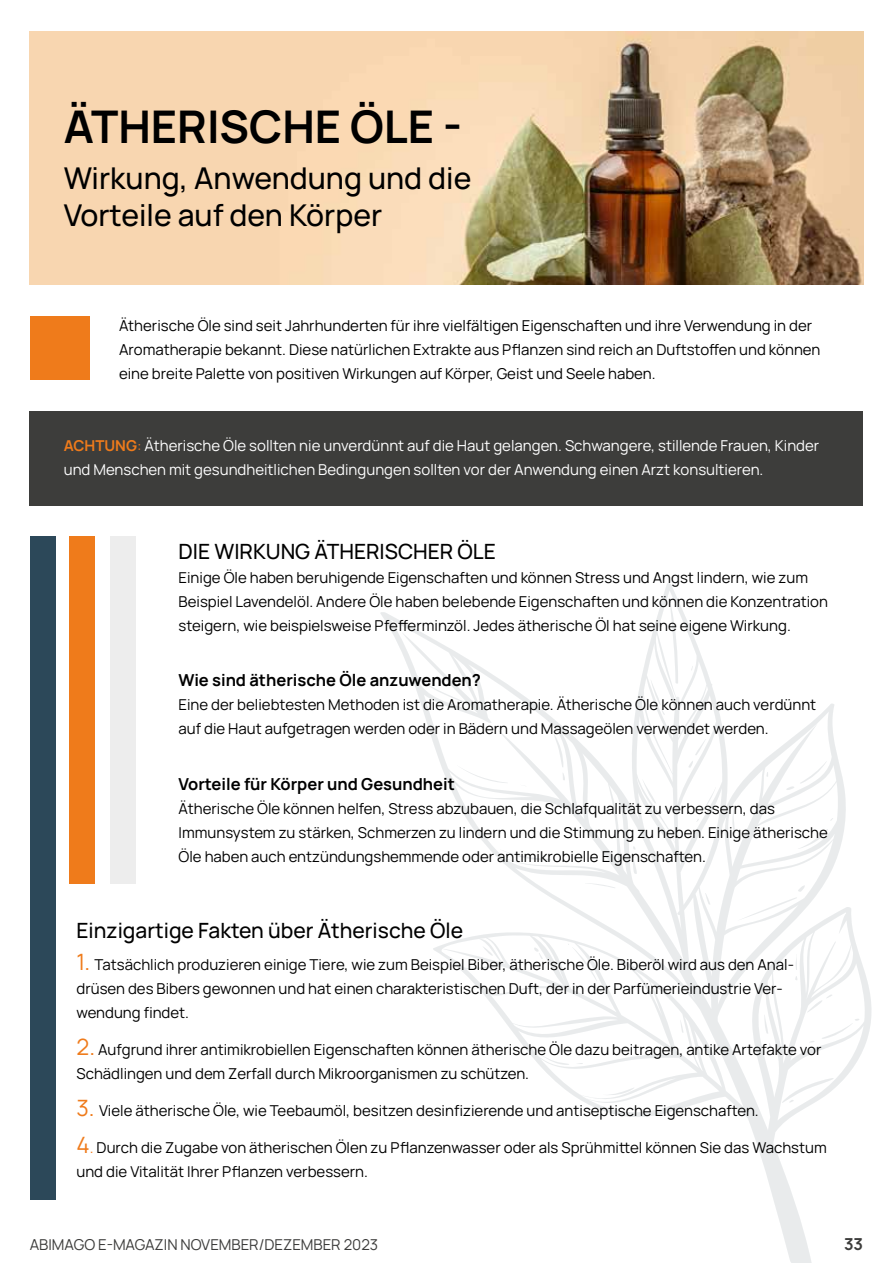
<style>
.page{position:relative;width:893px;height:1263px;background:#fff}
.page>*{position:absolute;margin:0;border:0;box-sizing:border-box;transform-origin:0 0}
.t1{font:700 45px "Manrope";color:#000}
.t2{font:500 30px/37.5px "Manrope";color:#000}
.t3{font:500 21px "Manrope";color:#000}
.t4{font:700 16.5px "Manrope";color:#000}
.t5{font:700 16.5px "Manrope";color:#3c3c3b}
.t6{font:15px/24px "Manrope";color:#000}
.t7{font:15px/24px "Manrope";color:#fff}
.t8{font:15px "Manrope";color:#3c3c3b}
.s1{font-weight:700;color:#ef7b1b}
.s2{color:#ef7b1b}
.s3{font-size:22.5px;color:#ef7b1b}
</style>
<div class="page">
<svg style="left:380px;top:583px;width:492px;height:680px"></svg>
<svg style="left:457px;top:765px;width:51px;height:18px"></svg>
<svg style="left:554px;top:734px;width:11px;height:47px"></svg>
<svg style="left:500px;top:849px;width:52px;height:12px"></svg>
<svg style="left:633px;top:858px;width:4px;height:16px"></svg>
<svg style="left:633px;top:846px;width:3px;height:4px"></svg>
<svg style="left:585px;top:883px;width:31px;height:5px"></svg>
<svg style="left:642px;top:779px;width:20px;height:34px"></svg>
<svg style="left:703px;top:787px;width:13px;height:23px"></svg>
<svg style="left:696px;top:818px;width:3px;height:4px"></svg>
<svg style="left:688px;top:739px;width:18px;height:29px"></svg>
<svg style="left:651px;top:600px;width:27px;height:115px"></svg>
<svg style="left:797px;top:829px;width:31px;height:20px"></svg>
<svg style="left:705px;top:893px;width:6px;height:12px"></svg>
<svg style="left:731px;top:807px;width:5px;height:26px"></svg>
<svg style="left:786px;top:761px;width:41px;height:29px"></svg>
<svg style="left:737px;top:885px;width:68px;height:36px"></svg>
<svg style="left:541px;top:1055px;width:29px;height:11px"></svg>
<svg style="left:603px;top:1087px;width:32px;height:9px"></svg>
<svg style="left:680px;top:1019px;width:4px;height:14px"></svg>
<svg style="left:598px;top:987px;width:4px;height:5px"></svg>
<svg style="left:568px;top:944px;width:29px;height:37px"></svg>
<svg style="left:534px;top:947px;width:9px;height:12px"></svg>
<svg style="left:482px;top:946px;width:12px;height:10px"></svg>
<svg style="left:821px;top:1018px;width:38px;height:21px"></svg>
<svg style="left:764px;top:1014px;width:4px;height:20px"></svg>
<svg style="left:781px;top:1078px;width:53px;height:25px"></svg>
<svg style="left:807px;top:994px;width:26px;height:18px"></svg>
<svg style="left:795px;top:954px;width:2px;height:16px"></svg>
<img style="left:30px;top:32px;width:833px;height:252px">
<div style="left:30px;top:316px;width:59px;height:63px;background:#ef7b1b"></div>
<div style="left:30px;top:411px;width:833px;height:95px;background:#3d3d3b"></div>
<div style="left:30px;top:536px;width:25px;height:664px;background:#2c4859"></div>
<div style="left:69px;top:537px;width:26px;height:347px;background:#ef7b1b"></div>
<div style="left:110px;top:536px;width:26px;height:348px;background:#ededed"></div>
<h1 class="t1" style="left:64px;top:95px;width:400px">ÄTHERISCHE ÖLE -</h1>
<h2 class="t2" style="left:64px;top:158px;width:409px">Wirkung, Anwendung und die<br>Vorteile auf den Körper</h2>
<p class="t6" style="left:119px;top:313px;width:703px">Ätherische Öle sind seit Jahrhunderten für ihre vielfältigen Eigenschaften und ihre Verwendung in der<br>Aromatherapie bekannt. Diese natürlichen Extrakte aus Pflanzen sind reich an Duftstoffen und können eine breite Palette von positiven Wirkungen auf Körper, Geist und Seele haben.</p>
<p class="t7" style="left:64px;top:433px;width:757px"><span class="s1">ACHTUNG</span><span class="s2">:</span> Ätherische Öle sollten nie unverdünnt auf die Haut gelangen. Schwangere, stillende Frauen, Kinder und Menschen mit gesundheitlichen Bedingungen sollten vor der Anwendung einen Arzt konsultieren.</p>
<h3 class="t3" style="left:179px;top:537px;width:319px">DIE WIRKUNG ÄTHERISCHER ÖLE</h3>
<p class="t6" style="left:179px;top:565px;width:651px">Einige Öle haben beruhigende Eigenschaften und können Stress und Angst lindern, wie zum<br>Beispiel Lavendelöl. Andere Öle haben belebende Eigenschaften und können die Konzentration steigern, wie beispielsweise Pfefferminzöl. Jedes ätherische Öl hat seine eigene Wirkung.</p>
<p class="t4" style="left:179px;top:669px;width:304px">Wie sind ätherische Öle anzuwenden?</p>
<p class="t6" style="left:179px;top:692px;width:639px">Eine der beliebtesten Methoden ist die Aromatherapie. Ätherische Öle können auch verdünnt auf die Haut aufgetragen werden oder in Bädern und Massageölen verwendet werden.</p>
<p class="t4" style="left:179px;top:772px;width:278px">Vorteile für Körper und Gesundheit</p>
<p class="t6" style="left:179px;top:796px;width:651px">Ätherische Öle können helfen, Stress abzubauen, die Schlafqualität zu verbessern, das<br>Immunsystem zu stärken, Schmerzen zu lindern und die Stimmung zu heben. Einige ätherische<br>Öle haben auch entzündungshemmende oder antimikrobielle Eigenschaften.</p>
<h3 class="t3" style="left:77px;top:915px;width:388px">Einzigartige Fakten über Ätherische Öle</h3>
<p class="t6" style="left:77px;top:952px;width:719px"><span class="s3">1.</span> Tatsächlich produzieren einige Tiere, wie zum Beispiel Biber, ätherische Öle. Biberöl wird aus den Anal&shy;drüsen des Bibers gewonnen und hat einen charakteristischen Duft, der in der Parfümerieindustrie Ver&shy;wendung findet.</p>
<p class="t6" style="left:77px;top:1037px;width:746px"><span class="s3">2.</span> Aufgrund ihrer antimikrobiellen Eigenschaften können ätherische Öle dazu beitragen, antike Artefakte vor<br>Schädlingen und dem Zerfall durch Mikroorganismen zu schützen.</p>
<p class="t6" style="left:77px;top:1098px;width:684px"><span class="s3">3.</span> Viele ätherische Öle, wie Teebaumöl, besitzen desinfizierende und antiseptische Eigenschaften.</p>
<p class="t6" style="left:77px;top:1135px;width:752px"><span class="s3">4</span><span class="s2">.</span> Durch die Zugabe von ätherischen Ölen zu Pflanzenwasser oder als Sprühmittel können Sie das Wachstum und die Vitalität Ihrer Pflanzen verbessern.</p>
<p class="t8" style="left:30px;top:1234px;width:350px">ABIMAGO E-MAGAZIN NOVEMBER/DEZEMBER 2023</p>
<p class="t5" style="left:844px;top:1232px;width:21px">33</p>
</div>
